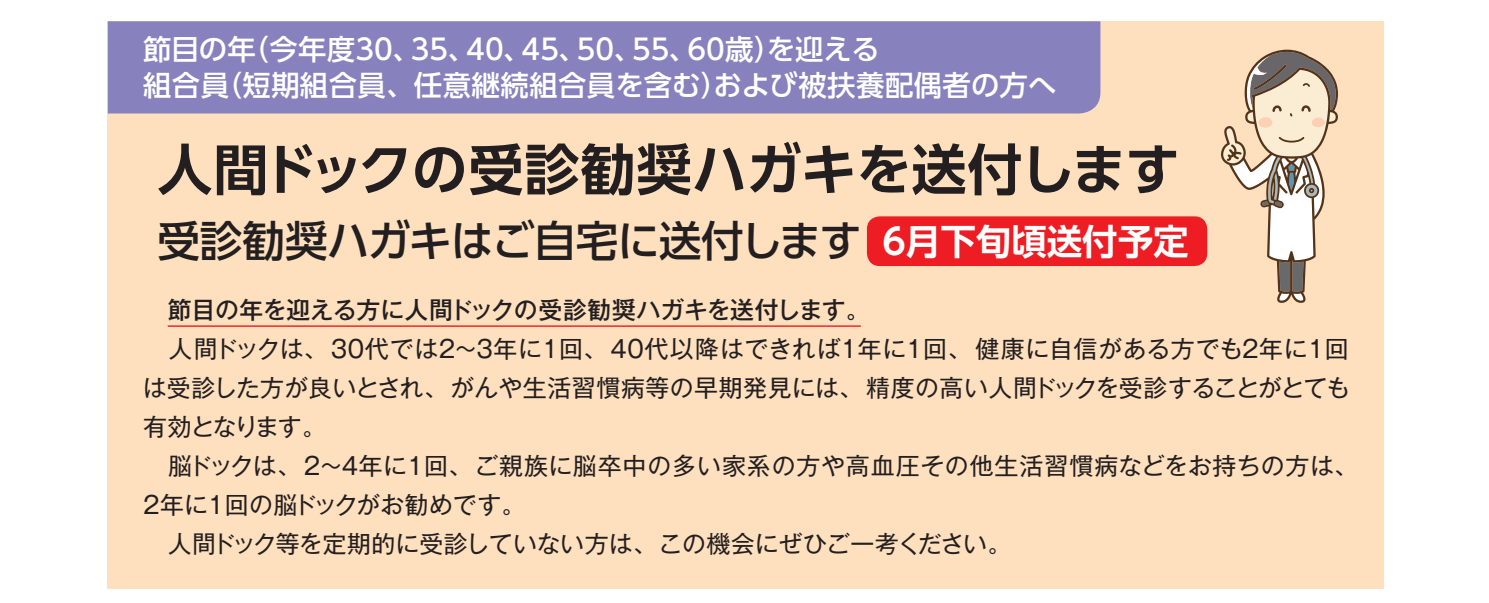
<style>
.page{position:relative;width:1489px;height:603px;background:#fff}
.page>*{position:absolute;margin:0;border:0;box-sizing:border-box;transform-origin:0 0}
.t1{font:700 55px "UD Shin Go Pro De";color:#231f20}
.t2{font:500 42.5px "UD Shin Go Pro";letter-spacing:-.02em;color:#231f20}
.t3{font:500 28.25px/35.5px "UD Shin Go Pro";letter-spacing:.01em;color:#fff}
.t4{font:24px/39px "Gothic MB101 Pro";letter-spacing:.015em;color:#231f20}
.t5{font:500 24px "Gothic MB101 Pro";letter-spacing:-.015em;color:#231f20}
.s1{font-family:"UD Shin Go Pro De";font-weight:700;font-size:35.5px;color:#fff}
</style>
<div class="page">
<div style="left:108px;top:21px;width:1275px;height:567px;background:#fee0bf"></div>
<hr style="left:168px;top:325px;width:692px;height:1px;background:#ee1d23">
<div style="left:866px;top:216px;width:341px;height:50px;background:#ee1d23;border-radius:13px"></div>
<div style="left:108px;top:21px;width:992px;height:92px;background:#8781bd"></div>
<svg style="left:1221px;top:50px;width:116px;height:253px"></svg>
<p class="t3" style="left:143px;top:31px;width:915px">節目の年（今年度30、35、40、45、50、55、60歳）を迎える<br>組合員（短期組合員、任意継続組合員を含む）および被扶養配偶者の方へ</p>
<h1 class="t1" style="left:157px;top:124px;width:1024px">人間ドックの受診勧奨ハガキを送付します</h1>
<h2 class="t2" style="left:157px;top:206px;width:1032px">受診勧奨ハガキはご自宅に送付します<span class="s1">６月下旬頃送付予定</span></h2>
<p class="t5" style="left:168px;top:290px;width:704px">節目の年を迎える方に人間ドックの受診勧奨ハガキを送付します。</p>
<p class="t4" style="left:143px;top:326px;width:1216px">　人間ドックは、30代では2〜3年に1回、40代以降はできれば1年に1回、健康に自信がある方でも2年に1回は受診した方が良いとされ、がんや生活習慣病等の早期発見には、精度の高い人間ドックを受診することがとても有効となります。<br>　脳ドックは、2〜4年に1回、ご親族に脳卒中の多い家系の方や高血圧その他生活習慣病などをお持ちの方は、2年に1回の脳ドックがお勧めです。<br>　人間ドック等を定期的に受診していない方は、この機会にぜひご一考ください。</p>
</div>
